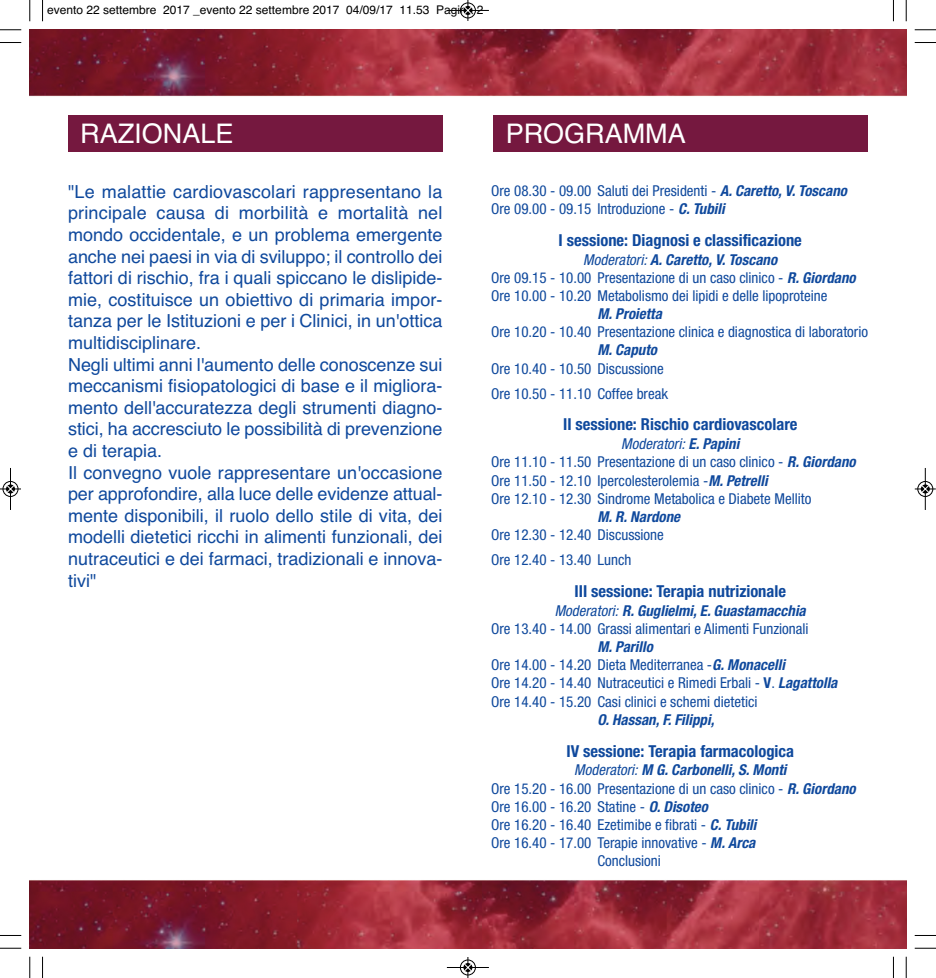
<style>
.page{position:relative;width:936px;height:978px;background:#fff}
.page>*{position:absolute;margin:0;border:0;box-sizing:border-box;transform-origin:0 0}
.t1{font:27px "Helvetica";color:#fff}
.t2{font:18px/21.6px "Helvetica";color:#0f499d}
.t3{font:700 condensed 16.5px "Helvetica Neue";color:#0f499d}
.t4{font:condensed 15px/18.1px "Helvetica Neue";color:#0f499d}
.t5{font:italic 700 condensed 15px "Helvetica Neue";color:#0f499d}
.t6{font:12px "Helvetica";color:#000}
.s1{font-weight:700;font-style:italic}
.s2{font-style:italic}
.s3{font-weight:700}
.s4{font-weight:400}
</style>
<div class="page">
<img style="left:30px;top:30px;width:876px;height:918px">
<div style="left:68px;top:115px;width:374px;height:37px;background:#75183f"></div>
<div style="left:493px;top:115px;width:374px;height:37px;background:#75183f"></div>
<svg style="left:42px;top:0;width:1px;height:21px"></svg>
<svg style="left:0;top:42px;width:21px;height:1px"></svg>
<svg style="left:892px;top:0;width:2px;height:21px"></svg>
<svg style="left:914px;top:42px;width:21px;height:1px"></svg>
<svg style="left:42px;top:957px;width:1px;height:21px"></svg>
<svg style="left:0;top:935px;width:21px;height:1px"></svg>
<svg style="left:892px;top:957px;width:2px;height:21px"></svg>
<svg style="left:914px;top:935px;width:21px;height:1px"></svg>
<svg style="left:29px;top:0;width:2px;height:21px"></svg>
<svg style="left:0;top:29px;width:21px;height:2px"></svg>
<svg style="left:905px;top:0;width:1px;height:21px"></svg>
<svg style="left:914px;top:29px;width:21px;height:2px"></svg>
<svg style="left:29px;top:957px;width:2px;height:21px"></svg>
<svg style="left:0;top:948px;width:21px;height:1px"></svg>
<svg style="left:905px;top:957px;width:1px;height:21px"></svg>
<svg style="left:914px;top:948px;width:21px;height:1px"></svg>
<div style="left:460px;top:2px;width:16px;height:16px;border:1px solid #fff;border-radius:50%"></div>
<hr style="left:447px;top:10px;width:42px;height:1px;background:#000">
<div style="left:460px;top:3px;width:15px;height:15px;border:1px solid #000;border-radius:50%"></div>
<svg style="left:464px;top:0;width:7px;height:21px"></svg>
<div style="left:460px;top:959px;width:16px;height:16px;border:1px solid #fff;border-radius:50%"></div>
<hr style="left:447px;top:967px;width:42px;height:1px;background:#000">
<div style="left:460px;top:960px;width:15px;height:15px;border:1px solid #000;border-radius:50%"></div>
<svg style="left:464px;top:957px;width:7px;height:21px"></svg>
<div style="left:6px;top:484px;width:9px;height:10px;background:#9e9e9e;border-radius:50%"></div>
<hr style="left:10px;top:468px;width:1px;height:42px;background:#000">
<div style="left:3px;top:481px;width:15px;height:16px;border:1px solid #000;border-radius:50%"></div>
<svg style="left:0;top:485px;width:21px;height:8px"></svg>
<div style="left:917px;top:481px;width:16px;height:16px;border:1px solid #fff;border-radius:50%"></div>
<hr style="left:924px;top:468px;width:1px;height:42px;background:#000">
<div style="left:917px;top:481px;width:15px;height:16px;border:1px solid #000;border-radius:50%"></div>
<svg style="left:914px;top:485px;width:21px;height:8px"></svg>
<p class="t6" style="left:47px;top:2px;width:438px">evento 22 settembre 2017 _evento 22 settembre 2017 04/09/17 11.53 Pagina 2</p>
<h1 class="t1" style="left:80px;top:118px;width:155px">RAZIONALE</h1>
<h1 class="t1" style="left:505px;top:118px;width:182px">PROGRAmmA</h1>
<p class="t2" style="left:68px;top:181px;width:376px">"Le malattie cardiovascolari rappresentano la principale causa di morbilità e mortalità nel mondo occidentale, e un problema emergente anche nei paesi in via di sviluppo; il controllo dei fattori di rischio, fra i quali spiccano le dislipide&shy;mie, costituisce un obiettivo di primaria impor&shy;tanza per le Istituzioni e per i Clinici, in un'ottica multidisciplinare.<br>Negli ultimi anni l'aumento delle conoscenze sui meccanismi fisiopatologici di base e il migliora&shy;mento dell'accuratezza degli strumenti diagno&shy;stici, ha accresciuto le possibilità di prevenzione e di terapia.<br>Il convegno vuole rappresentare un'occasione per approfondire, alla luce delle evidenze attual&shy;mente disponibili, il ruolo dello stile di vita, dei modelli dietetici ricchi in alimenti funzionali, dei nutraceutici e dei farmaci, tradizionali e innova&shy;tivi"</p>
<p class="t4" style="left:491px;top:183px;width:357px">Ore 08.30 - 09.00 Saluti dei Presidenti - <span class="s1">A. Caretto, V. Toscano<br></span>Ore 09.00 - 09.15 Introduzione - <span class="s1">C. Tubili</span></p>
<p class="t3" style="left:558px;top:234px;width:245px">I sessione: Diagnosi e classificazione</p>
<p class="t4" style="left:491px;top:252px;width:366px;text-indent:92px"><span class="s2">Moderatori:</span> <span class="s1">A. Caretto, V. Toscano<br></span>Ore 09.15 - 10.00 Presentazione di un caso clinico - <span class="s1">R. Giordano<br></span>Ore 10.00 - 10.20 Metabolismo dei lipidi e delle lipoproteine</p>
<p class="t5" style="left:597px;top:308px;width:66px">M. Proietta</p>
<p class="t4" style="left:491px;top:324px;width:378px">Ore 10.20 - 10.40 Presentazione clinica e diagnostica di laboratorio</p>
<p class="t5" style="left:597px;top:345px;width:61px">M. Caputo</p>
<p class="t4" style="left:491px;top:357px;width:178px;line-height:25.2px">Ore 10.40 - 10.50 Discussione<br>Ore 10.50 - 11.10 Coffee break</p>
<p class="t3" style="left:563px;top:419px;width:236px">II sessione: Rischio cardiovascolare</p>
<p class="t4" style="left:491px;top:436px;width:366px;text-indent:130px"><span class="s2">Moderatori:</span> <span class="s1">E. Papini<br></span>Ore 11.10 - 11.50 Presentazione di un caso clinico - <span class="s1">R. Giordano </span>Ore 11.50 - 12.10 Ipercolesterolemia -<span class="s1">M. Petrelli<br></span>Ore 12.10 - 12.30 Sindrome Metabolica e Diabete Mellito</p>
<p class="t5" style="left:597px;top:511px;width:84px">M. R. Nardone</p>
<p class="t4" style="left:491px;top:523px;width:174px;line-height:25.2px">Ore 12.30 - 12.40 Discussione<br>Ore 12.40 - 13.40 Lunch</p>
<p class="t3" style="left:574px;top:585px;width:213px">III sessione: Terapia nutrizionale</p>
<p class="t4" style="left:491px;top:603px;width:319px;text-align:right"><span class="s2">Moderatori:</span> <span class="s1">R. Guglielmi, E. Guastamacchia<br></span>Ore 13.40 - 14.00 Grassi alimentari e Alimenti Funzionali</p>
<p class="t4" style="left:491px;top:639px;width:348px;text-indent:106px"><span class="s1">M. Parillo<br></span>Ore 14.00 - 14.20 Dieta Mediterranea -<span class="s1">G. Monacelli<br></span>Ore 14.20 - 14.40 Nutraceutici e Rimedi Erbali - <span class="s3">V</span>. <span class="s1">Lagattolla </span>Ore 14.40 - 15.20 Casi clinici e schemi dietetici</p>
<p class="t5" style="left:597px;top:714px;width:118px">O. Hassan, F. Filippi,</p>
<p class="t3" style="left:566px;top:745px;width:229px">IV sessione: Terapia farmacologica</p>
<p class="t5" style="left:574px;top:765px;width:214px"><span class="s4">Moderatori:</span> M G. Carbonelli, S. Monti</p>
<p class="t4" style="left:491px;top:780px;width:366px">Ore 15.20 - 16.00 Presentazione di un caso clinico - <span class="s1">R. Giordano</span></p>
<p class="t4" style="left:491px;top:799px;width:218px">Ore 16.00 - 16.20 Statine - <span class="s1">O. Disoteo</span></p>
<p class="t4" style="left:491px;top:817px;width:267px">Ore 16.20 - 16.40 Ezetimibe e fibrati - <span class="s1">C. Tubili</span></p>
<p class="t4" style="left:491px;top:835px;width:266px">Ore 16.40 - 17.00 Terapie innovative - <span class="s1">M. Arca</span></p>
<p class="t4" style="left:597px;top:853px;width:65px">Conclusioni</p>
</div>
